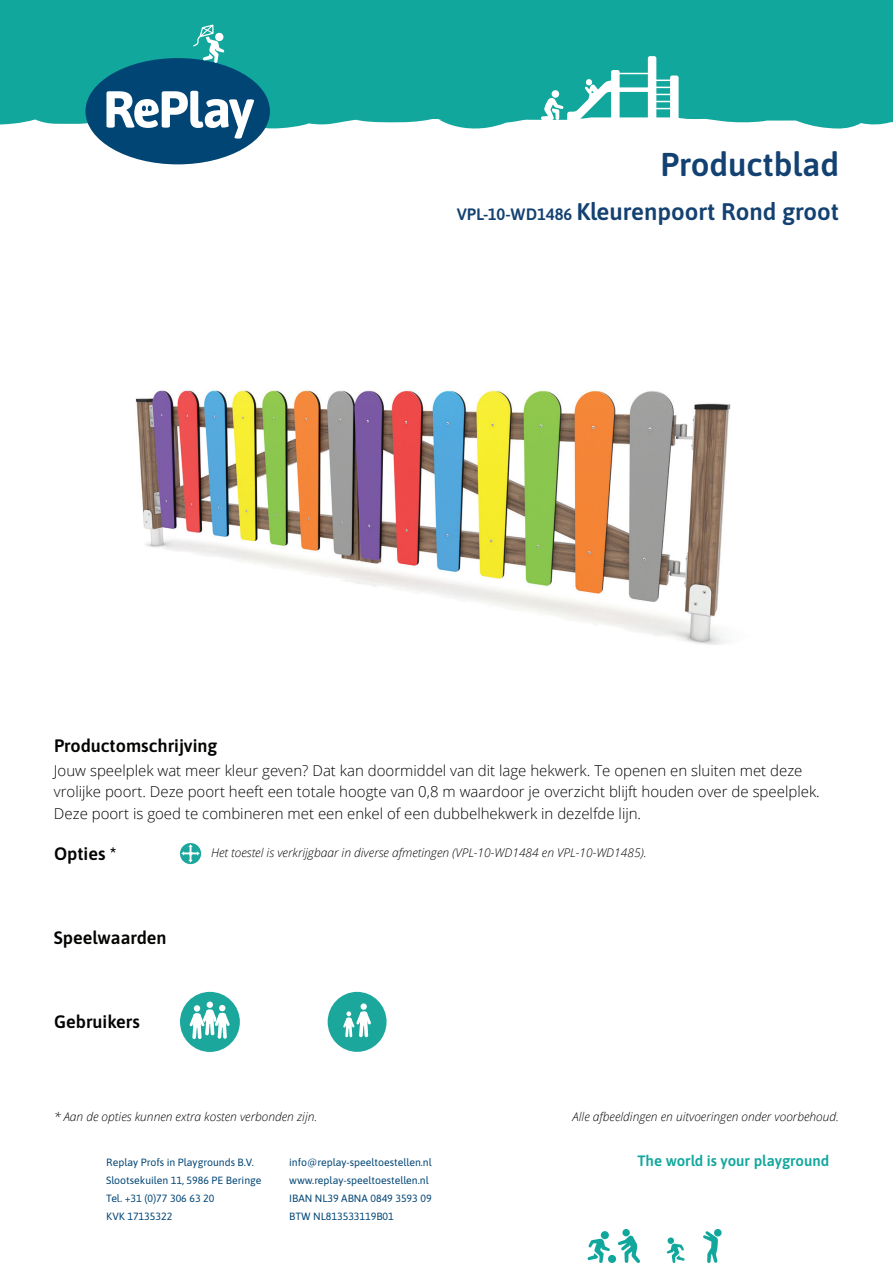
<style>
.page{position:relative;width:893px;height:1263px;background:#fff}
.page>*{position:absolute;margin:0;border:0;box-sizing:border-box;transform-origin:0 0}
.t1{font:33px "Asap";color:#134171}
.t2{font:24px "Asap";color:#134171}
.t3{font:18px "Asap";color:#040503}
.t4{font:300 15px/21px "Open Sans";color:#040503}
.t5{font:15px "Asap";color:#12a79d}
.t6{font:italic 300 12px "Open Sans";color:#040503}
.t7{font:10.5px/18px "Asap";color:#014575}
.s1{font-size:16.5px}
</style>
<div class="page">
<div style="left:0;top:0;width:893px;height:129px;background:#12a79d"></div>
<svg style="left:703px;top:1229px;width:18px;height:34px"></svg>
<div style="left:608px;top:1255px;width:8px;height:8px;background:#12a79d;border-radius:50%"></div>
<div style="left:601px;top:1231px;width:8px;height:8px;background:#12a79d;border-radius:50%"></div>
<svg style="left:587px;top:1238px;width:23px;height:25px"></svg>
<div style="left:668px;top:1237px;width:6px;height:7px;background:#12a79d;border-radius:50%"></div>
<svg style="left:667px;top:1243px;width:18px;height:20px"></svg>
<svg style="left:618px;top:1235px;width:22px;height:28px"></svg>
<div style="left:622px;top:1229px;width:8px;height:7px;background:#12a79d;border-radius:50%"></div>
<svg style="left:85px;top:24px;width:185px;height:140px"></svg>
<hr style="left:615px;top:73px;width:35px;height:1px;background:#fff">
<div style="left:615px;top:87px;width:35px;height:5px;background:#fff"></div>
<svg style="left:648px;top:56px;width:31px;height:64px"></svg>
<svg style="left:541px;top:70px;width:79px;height:50px"></svg>
<div style="left:552px;top:90px;width:7px;height:8px;background:#fff;border-radius:50%"></div>
<img style="left:135px;top:390px;width:596px;height:255px">
<div style="left:180px;top:992px;width:60px;height:60px;background:#1ca79d;border-radius:50%"></div>
<div style="left:206px;top:1001px;width:7px;height:7px;background:#74c9c3;border-radius:50%"></div>
<div style="left:207px;top:1001px;width:6px;height:7px;background:#fff;border-radius:50%"></div>
<svg style="left:189px;top:1005px;width:41px;height:34px"></svg>
<div style="left:328px;top:992px;width:59px;height:60px;background:#1ca79d;border-radius:50%"></div>
<div style="left:361px;top:1003px;width:6px;height:7px;background:#fff;border-radius:50%"></div>
<svg style="left:343px;top:1011px;width:28px;height:27px"></svg>
<svg style="left:180px;top:843px;width:21px;height:21px"></svg>
<svg style="left:181px;top:844px;width:19px;height:19px"></svg>
<h1 class="t1" style="left:660px;top:142px;width:180px">Productblad</h1>
<p class="t3" style="left:54px;top:733px;width:165px">Productomschrijving</p>
<h2 class="t2" style="left:457px;top:195px;width:384px"><span class="s1">VPL-10-WD1486</span> Kleurenpoort Rond groot</h2>
<p class="t4" style="left:54px;top:760px;width:767px">Jouw speelplek wat meer kleur geven? Dat kan doormiddel van dit lage hekwerk. Te openen en sluiten met deze vrolijke poort. Deze poort heeft een totale hoogte van 0,8 m waardoor je overzicht blijft houden over de speelplek.<br>Deze poort is goed te combineren met een enkel of een dubbelhekwerk in dezelfde lijn.</p>
<p class="t6" style="left:211px;top:844px;width:437px">Het toestel is verkrijgbaar in diverse afmetingen (VPL-10-WD1484 en VPL-10-WD1485).</p>
<p class="t3" style="left:54px;top:841px;width:64px">Opties *</p>
<p class="t3" style="left:54px;top:925px;width:114px">Speelwaarden</p>
<p class="t3" style="left:54px;top:1009px;width:87px">Gebruikers</p>
<p class="t6" style="left:54px;top:1108px;width:265px">* Aan de opties kunnen extra kosten verbonden zijn.</p>
<p class="t6" style="left:573px;top:1108px;width:268px">Alle afbeeldingen en uitvoeringen onder voorbehoud.</p>
<p class="t7" style="left:106px;top:1153px;width:157px">Replay Profs in Playgrounds B.V.<br>Slootsekuilen 11, 5986 PE Beringe<br>Tel. +31 (0)77 306 63 20<br>KVK 17135322</p>
<p class="t7" style="left:289px;top:1153px;width:144px">info@replay-speeltoestellen.nl www.replay-speeltoestellen.nl<br>IBAN NL39 ABNA 0849 3593 09<br>BTW NL813533119B01</p>
<p class="t5" style="left:638px;top:1151px;width:193px">The world is your playground</p>
</div>
